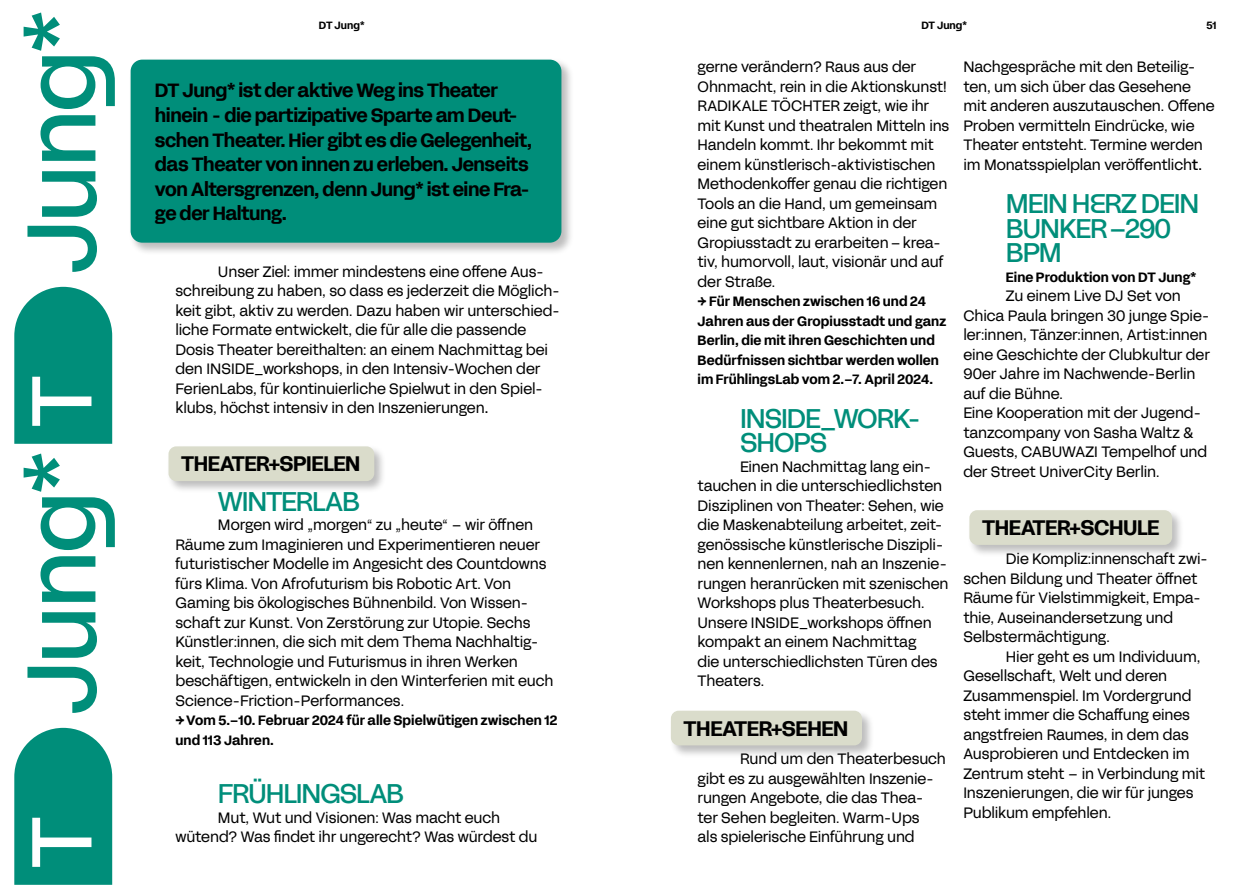
<style>
.page{position:relative;width:1259px;height:893px;background:#fff}
.page>*{position:absolute;margin:0;border:0;box-sizing:border-box;transform-origin:0 0}
.t1{font:27px/24.5px "FFF Acid Grotesk";letter-spacing:-.04em;color:#008e7a}
.t2{font:700 21px "FFF Acid Grotesk";letter-spacing:-.02em;color:#000}
.t3{font:700 19.2px/24.6px "FFF Acid Grotesk";letter-spacing:-.02em;color:#000}
.t4{font:15px/19.5px "FFF Acid Grotesk";letter-spacing:-.01em;color:#000}
.t5{font:700 13.5px/19.5px "FFF Acid Grotesk";letter-spacing:.005em;color:#000}
.t6{font:700 10.5px "FFF Acid Grotesk";letter-spacing:-.005em;color:#000}
.s1{font-style:inherit}
</style>
<div class="page">
<svg style="left:14px;top:13px;width:101px;height:431px"></svg>
<svg style="left:14px;top:454px;width:101px;height:431px"></svg>
<div style="left:129px;top:58px;width:445px;height:197px;background:#000;opacity:.26"></div>
<div style="left:131px;top:60px;width:430px;height:183px;background:#008e7a;border-radius:12px"></div>
<div style="left:669px;top:709px;width:206px;height:49px;background:#000;opacity:.26"></div>
<div style="left:671px;top:711px;width:191px;height:34px;background:#dadccb;border-radius:8px"></div>
<div style="left:967px;top:509px;width:217px;height:48px;background:#000;opacity:.26"></div>
<div style="left:969px;top:510px;width:203px;height:35px;background:#dadccb;border-radius:8px"></div>
<div style="left:167px;top:445px;width:220px;height:48px;background:#000;opacity:.26"></div>
<div style="left:168px;top:446px;width:206px;height:35px;background:#dadccb;border-radius:8px"></div>
<p class="t6" style="left:319px;top:18px;width:47px">DT Jung*</p>
<p class="t6" style="left:921px;top:18px;width:47px">DT Jung*</p>
<p class="t6" style="left:1206px;top:18px;width:11px">51</p>
<p class="t3" style="left:155px;top:78px;width:379px">DT Jung* ist der aktive Weg ins Theater hinein - die partizipative Sparte am Deut&shy;schen Theater. Hier gibt es die Gelegenheit, das Theater von innen zu erleben. Jenseits von Altersgrenzen, denn Jung* ist eine Fra&shy;ge der Haltung.</p>
<p class="t4" style="left:175px;top:261px;width:386px;text-indent:43px">Unser Ziel: immer mindestens eine offene Aus&shy;schreibung zu haben, so dass es jederzeit die Möglich&shy;keit gibt, aktiv zu werden. Dazu haben wir unterschied&shy;liche Formate entwickelt, die für alle die passende Dosis Theater bereithalten: an einem Nachmittag bei den INSIDE_workshops, in den Intensiv-Wochen der FerienLabs, für kontinuierliche Spielwut in den Spiel&shy;klubs, höchst intensiv in den Inszenierungen<span class="s1">.</span></p>
<h2 class="t2" style="left:181px;top:450px;width:181px">THEATER+SPIELEN</h2>
<h1 class="t1" style="left:218px;top:488px;width:143px">WINTERLAB</h1>
<p class="t4" style="left:175px;top:515px;width:380px;text-indent:43px">Morgen wird „morgen“ zu „heute“ – wir öffnen Räume zum Imaginieren und Experimentieren neuer futuristischer Modelle im Angesicht des Countdowns fürs Klima. Von Afrofuturism bis Robotic Art. Von Gaming bis ökologisches Bühnenbild. Von Wissen&shy;schaft zur Kunst. Von Zerstörung zur Utopie. Sechs Künstler:innen, die sich mit dem Thema Nachhaltig&shy;keit, Technologie und Futurismus in ihren Werken beschäftigen, entwickeln in den Winterferien mit euch Science-Friction-Performances.</p>
<p class="t5" style="left:175px;top:711px;width:383px">→ Vom 5.–10. Februar 2024 für alle Spielwütigen zwischen 12 und 113 Jahren.</p>
<h1 class="t1" style="left:218px;top:781px;width:188px">FRÜHLINGSLAB</h1>
<p class="t4" style="left:175px;top:807px;width:364px;text-align:center">Mut, Wut und Visionen: Was macht euch<br>wütend? Was findet ihr ungerecht? Was würdest du</p>
<p class="t4" style="left:697px;top:56px;width:253px">gerne verändern? Raus aus der<br>Ohnmacht, rein in die Aktionskunst!<br>RADIKALE TÖCHTER zeigt, wie ihr mit Kunst und theatralen Mitteln ins<br>Handeln kommt. Ihr bekommt mit einem künstlerisch-aktivistischen<br>Methodenkoffer genau die richtigen<br>Tools an die Hand, um gemeinsam eine gut sichtbare Aktion in der<br>Gropiusstadt zu erarbeiten – krea&shy;tiv, humorvoll, laut, visionär und auf der Straße.</p>
<p class="t5" style="left:697px;top:291px;width:250px">→ Für Menschen zwischen 16 und 24<br>Jahren aus der Gropiusstadt und ganz Berlin, die mit ihren Geschichten und Bedürfnissen sichtbar werden wollen im FrühlingsLab vom 2.–7. April 2024.</p>
<h1 class="t1" style="left:740px;top:405px;width:183px">INSIDE_WORK-<br>SHOPS</h1>
<p class="t4" style="left:697px;top:456px;width:252px;text-indent:43px">Einen Nachmittag lang ein&shy;tauchen in die unterschiedlichsten<br>Disziplinen von Theater: Sehen, wie die Maskenabteilung arbeitet, zeit&shy;genössische künstlerische Diszipli&shy;nen kennenlernen, nah an Inszenie&shy;rungen heranrücken mit szenischen<br>Workshops plus Theaterbesuch.<br>Unsere INSIDE_workshops öffnen kompakt an einem Nachmittag<br>die unterschiedlichsten Türen des<br>Theaters.</p>
<h2 class="t2" style="left:683px;top:714px;width:166px">THEATER+SEHEN</h2>
<p class="t4" style="left:697px;top:749px;width:250px;text-indent:43px">Rund um den Theaterbesuch gibt es zu ausgewählten Inszenie&shy;rungen Angebote, die das Thea&shy;ter Sehen begleiten. Warm-Ups<br>als spielerische Einführung und</p>
<p class="t4" style="left:963px;top:56px;width:253px">Nachgespräche mit den Beteilig&shy;ten, um sich über das Gesehene mit anderen auszutauschen. Offene Proben vermitteln Eindrücke, wie Theater entsteht. Termine werden im Monatsspielplan veröffentlich<span class="s1">t.</span></p>
<h1 class="t1" style="left:1006px;top:191px;width:195px">MEIN HERZ DEIN<br>BUNKER –290<br>BPM</h1>
<p class="t5" style="left:1006px;top:267px;width:192px">Eine Produktion von DT Jung*</p>
<p class="t4" style="left:963px;top:285px;width:248px;text-indent:43px">Zu einem Live DJ Set von<br>Chica Paula bringen 30 junge Spie&shy;ler:innen, Tänzer:innen, Artist:innen eine Geschichte der Clubkultur der<br>90er Jahre im Nachwende-Berlin auf die Bühne.<br>Eine Kooperation mit der Jugend&shy;tanzcompany von Sasha Waltz &amp;<br>Guests, CABUWAZI Tempelhof und der Street UniverCity Berlin.</p>
<h2 class="t2" style="left:982px;top:514px;width:179px">THEATER+SCHULE</h2>
<p class="t4" style="left:963px;top:549px;width:246px;text-indent:43px">Die Kompliz:innenschaft zwi&shy;schen Bildung und Theater öffnet<br>Räume für Vielstimmigkeit, Empa&shy;thie, Auseinandersetzung und<br>Selbstermächtigung.</p>
<p class="t4" style="left:963px;top:646px;width:243px;text-indent:43px">Hier geht es um Individuum,<br>Gesellschaft, Welt und deren<br>Zusammenspiel. Im Vordergrund steht immer die Schaffung eines angstfreien Raumes, in dem das<br>Ausprobieren und Entdecken im<br>Zentrum steht – in Verbindung mit<br>Inszenierungen, die wir für junges<br>Publikum empfehlen.</p>
</div>
